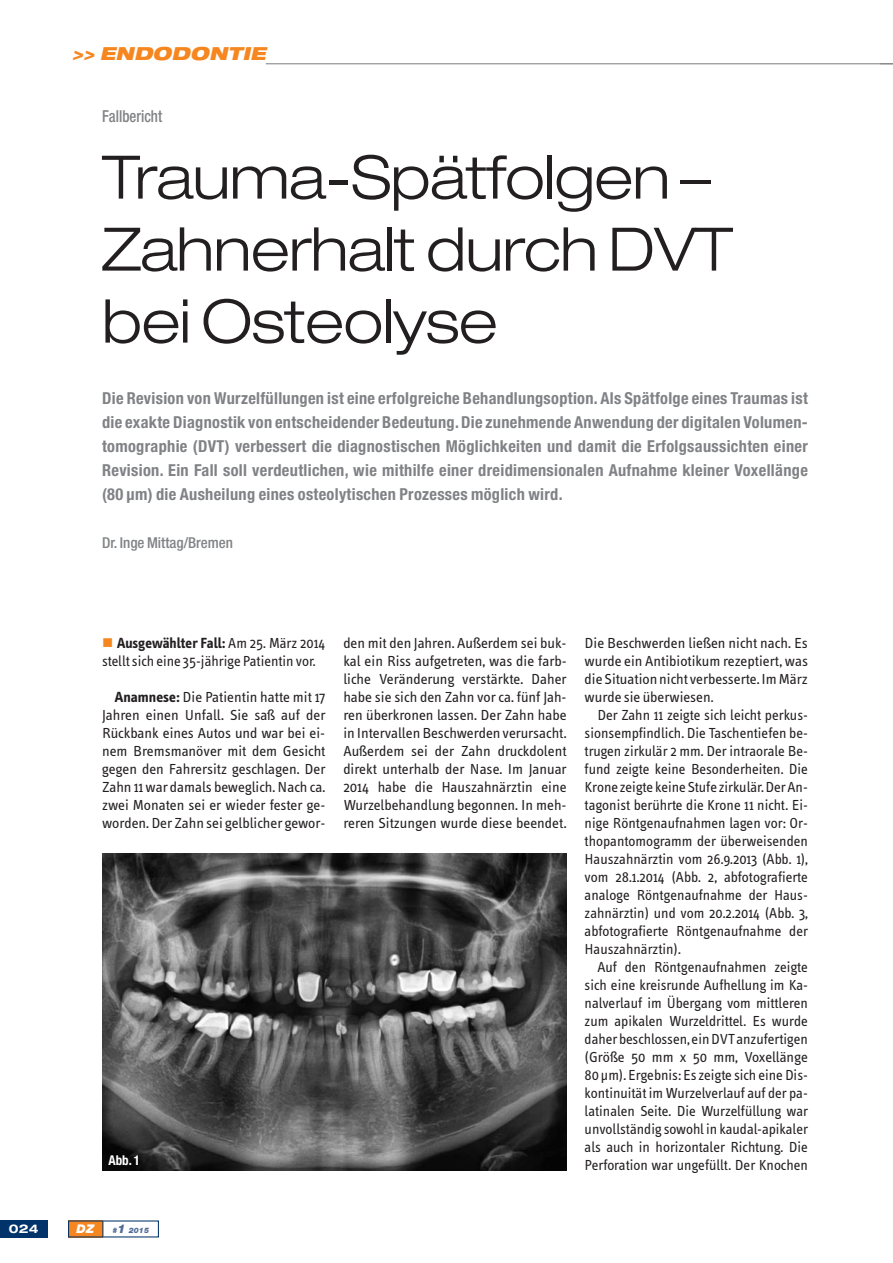
<style>
.page{position:relative;width:893px;height:1263px;background:#fff}
.page>*{position:absolute;margin:0;border:0;box-sizing:border-box;transform-origin:0 0}
.t1{font:300 expanded 60px/72px "Helvetica Neue";letter-spacing:-.01em;color:#231f20}
.t2{font:italic 900 expanded 18px "Helvetica Neue";color:#f6861f}
.t3{font:700 condensed 16.5px/24px "Helvetica Neue";letter-spacing:.02em;color:#808285;text-align:justify}
.t4{font:500 condensed 16.5px "Helvetica Neue";color:#808285;scale:.9 1}
.t5{font:15px/18px "Info Text";color:#231f20;text-align:justify}
.t6{font:500 condensed 15px "Helvetica Neue";color:#808285}
.t7{font:700 condensed 13.5px "Helvetica Neue";color:#fff}
.t8{font:700 expanded 12px "Helvetica Neue";color:#fff}
.t9{font:italic 900 12px "Helvetica Neue";color:#fff}
.t10{font:italic 900 7.5px "Helvetica Neue";color:#516b98}
.s1{color:#f6861f}
.s2{font-weight:700}
.s3{font-size:12px}
</style>
<div class="page">
<div style="left:68px;top:1220px;width:35px;height:17px;background:#f6861f"></div>
<div style="left:0;top:1220px;width:48px;height:17px;background:#003369"></div>
<svg style="left:102px;top:1221px;width:1px;height:16px"></svg>
<hr style="left:266px;top:63px;width:627px;height:1px;background:#808285">
<img style="left:102px;top:854px;width:465px;height:316px">
<p class="t2" style="left:72px;top:45px;width:199px">&gt;&gt; ENDODONTIE</p>
<p class="t4" style="left:102px;top:111px;width:68px">Fallbericht</p>
<h1 class="t1" style="left:102px;top:148px;width:632px">Trauma-Spätfolgen –<br>Zahnerhalt durch DVT bei Osteolyse</h1>
<p class="t3" style="left:102px;top:388px;width:707px">Die Revision von Wurzelfüllungen ist eine erfolgreiche Behandlungsoption. Als Spätfolge eines Traumas ist die exakte Diagnostik von entscheidender Bedeutung. Die zunehmende Anwendung der digitalen Volumen&shy;tomographie (DVT) verbessert die diagnostischen Möglichkeiten und damit die Erfolgsaussichten einer Revision. Ein Fall soll verdeutlichen, wie mithilfe einer dreidimensionalen Aufnahme kleiner Voxellänge (80 µm) die Ausheilung eines osteolytischen Prozesses möglich wird.</p>
<p class="t6" style="left:102px;top:537px;width:133px">Dr. Inge Mittag/Bremen</p>
<p class="t5" style="left:102px;top:635px;width:225px"><span class="s1">■</span> <span class="s2">Ausgewählter Fall:</span> Am 25. März 2014 stellt sich eine 35-jährige Patientin vor.</p>
<p class="t5" style="left:102px;top:689px;width:225px;text-indent:13px"><span class="s2">Anamnese:</span> Die Patientin hatte mit 17<br>Jahren einen Unfall. Sie saß auf der Rückbank eines Autos und war bei ei&shy;nem Bremsmanöver mit dem Gesicht gegen den Fahrersitz geschlagen. Der Zahn 11 war damals beweglich. Nach ca. zwei Monaten sei er wieder fester ge&shy;worden. Der Zahn sei gelblicher gewor-</p>
<p class="t7" style="left:108px;top:1155px;width:33px">Abb. 1</p>
<p class="t5" style="left:343px;top:635px;width:225px">den mit den Jahren. Außerdem sei buk&shy;kal ein Riss aufgetreten, was die farb - liche Veränderung verstärkte. Daher habe sie sich den Zahn vor ca. fünf Jah&shy;ren überkronen lassen. Der Zahn habe in Intervallen Beschwerden verursacht.<br>Außerdem sei der Zahn druckdolent direkt unterhalb der Nase. Im Januar 2014 habe die Hauszahnärztin eine Wurzelbehandlung begonnen. In meh&shy;reren Sitzungen wurde diese beendet.</p>
<p class="t5" style="left:585px;top:635px;width:225px">Die Beschwerden ließen nicht nach. Es wurde ein Antibiotikum rezeptiert, was die Situation nicht verbesserte. Im März wurde sie überwiesen.</p>
<p class="t5" style="left:585px;top:707px;width:225px;text-indent:13px">Der Zahn 11 zeigte sich leicht perkus&shy;sionsempfindlich. Die Taschentiefen be&shy;trugen zirkulär 2 mm. Der intraorale Be&shy;fund zeigte keine Besonderheiten. Die Krone zeigte keine Stufe zirkulär. Der An&shy;tagonist berührte die Krone 11 nicht. Ei&shy;nige Röntgenaufnahmen lagen vor: Or&shy;thopantomogramm der überweisenden Hauszahnärztin vom 26.9.2013 (Abb. 1), vom 28.1.2014 (Abb. 2, abfotografierte analoge Röntgenaufnahme der Haus&shy;zahnärztin) und vom 20.2.2014 (Abb. 3, abfotografierte Röntgenaufnahme der Hauszahnärztin).</p>
<p class="t5" style="left:585px;top:959px;width:225px;text-indent:13px">Auf den Röntgenaufnahmen zeigte sich eine kreisrunde Aufhellung im Ka&shy;nalverlauf im Übergang vom mittleren zum apikalen Wurzeldrittel. Es wurde daher beschlossen, ein DVT anzufertigen (Größe 50 mm x 50 mm, Voxellänge 80 μm). Ergebnis: Es zeigte sich eine Dis&shy;kontinuität im Wurzelverlauf auf der pa&shy;latinalen Seite. Die Wurzelfüllung war unvollständig sowohl in kaudal-apikaler als auch in horizontaler Richtung. Die Perforation war ungefüllt. Der Knochen</p>
<p class="t8" style="left:9px;top:1224px;width:31px">024</p>
<p class="t9" style="left:77px;top:1224px;width:19px">DZ</p>
<p class="t10" style="left:112px;top:1227px;width:38px">#<span class="s3">1</span> 2015</p>
</div>
